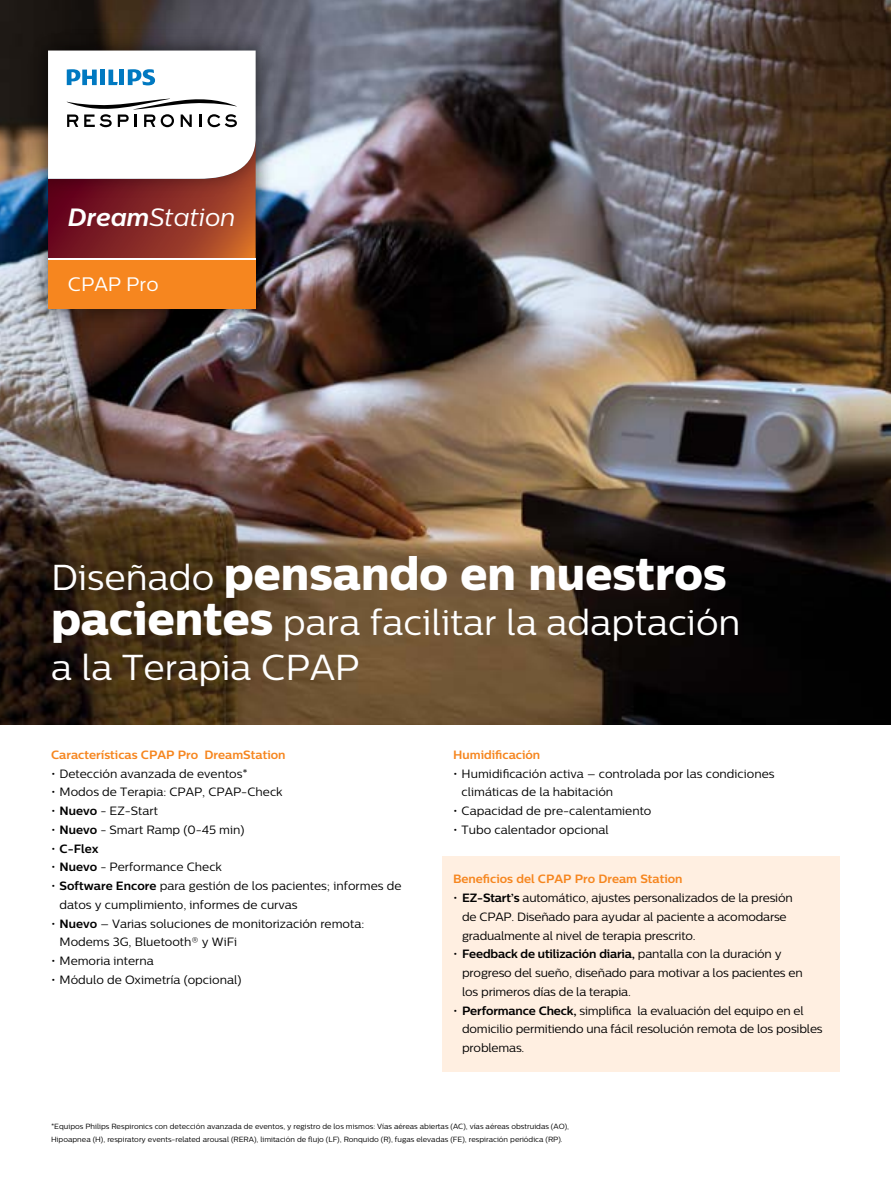
<style>
.page{position:relative;width:891px;height:1188px;background:#fff}
.page>*{position:absolute;margin:0;border:0;box-sizing:border-box;transform-origin:0 0}
.t1{font:46.5px "Centrale Sans X Bold";color:#fff}
.t2{font:36px "Centrale Sans";color:#fff}
.t3{font:italic 25.05px "Centrale Sans";color:#fff}
.t4{font:19.5px "Centrale Sans";color:#fff}
.t5{font:12px/18.8px "Centrale Sans";color:#000}
.t6{font:700 12px "Centrale Sans";color:#f6861f}
.t7{font:700 12px "Centrale Sans";letter-spacing:-.015em;color:#000}
.t8{font:7.5px/12.8px "Centrale Sans";color:#000}
.s1{font-weight:700}
.s2{font-weight:400}
</style>
<div class="page">
<img style="left:0;top:0;width:891px;height:724px">
<div style="left:20px;top:23px;width:263px;height:312px;background:#000;opacity:.35"></div>
<img style="left:23px;top:204px;width:258px;height:31px">
<img style="left:23px;top:235px;width:258px;height:99px">
<div style="left:48px;top:260px;width:208px;height:49px;background:#f6861f"></div>
<img style="left:23px;top:26px;width:258px;height:178px">
<hr style="left:48px;top:258px;width:208px;height:2px;background:#fff">
<svg style="left:48px;top:51px;width:208px;height:207px"></svg>
<div style="left:442px;top:856px;width:398px;height:216px;background:#ffefe1"></div>
<h3 class="t3" style="left:68px;top:202px;width:169px"><span class="s1">Dream</span>Station</h3>
<h3 class="t4" style="left:68px;top:273px;width:92px">CPAP Pro</h3>
<h2 class="t2" style="left:51px;top:557px;width:165px">Diseñado</h2>
<h1 class="t1" style="left:224px;top:545px;width:504px">pensando en nuestros</h1>
<h1 class="t1" style="left:51px;top:590px;width:224px">pacientes</h1>
<h2 class="t2" style="left:51px;top:647px;width:310px">laa Terapia CPAP</h2>
<h2 class="t2" style="left:283px;top:602px;width:459px">para facilitar la adaptación</h2>
<p class="t6" style="left:51px;top:748px;width:149px">Características CPAP Pro</p>
<p class="t5" style="left:51px;top:764px;width:198px">• Detección avanzada de eventos*</p>
<p class="t5" style="left:51px;top:783px;width:233px">• Modos de Terapia: CPAP, CPAP-Check</p>
<p class="t5" style="left:51px;top:801px;width:108px">• <span class="s1">Nuevo</span> - EZ-Start</p>
<p class="t5" style="left:51px;top:820px;width:195px">• <span class="s1">Nuevo</span> - Smart Ramp (0-45 min(</p>
<p class="t7" style="left:51px;top:841px;width:49px"><span class="s2">•</span> C-Flex</p>
<p class="t5" style="left:51px;top:858px;width:172px">• <span class="s1">Nuevo</span> - Performance Check</p>
<p class="t5" style="left:60px;top:876px;width:343px;text-indent:-9px">• <span class="s1">Software Encore</span> para gestión de los pacientes; informes de datos y cumplimiento, informes de curvas</p>
<p class="t5" style="left:60px;top:914px;width:306px;text-indent:-9px">• <span class="s1">Nuevo</span> – Varias soluciones de monitorización remota:<br>Modems G3 , Bluetooth® y WiFi</p>
<p class="t5" style="left:51px;top:951px;width:104px">• Memoria interna</p>
<p class="t5" style="left:51px;top:970px;width:192px">• Módulo de Oximetría (opcional(</p>
<p class="t6" style="left:204px;top:748px;width:83px">DreamStation</p>
<p class="t6" style="left:453px;top:747px;width:89px">Humidificación</p>
<p class="t5" style="left:462px;top:764px;width:314px;text-indent:-9px">• Humidificación activa – controlada por las condiciones climáticas de la habitación</p>
<p class="t5" style="left:453px;top:801px;width:200px">• Capacidad de pre-calentamiento</p>
<p class="t5" style="left:453px;top:820px;width:157px">• Tubo calentador opcional</p>
<p class="t6" style="left:453px;top:872px;width:231px">Beneficios del CPAP Pro Dream Station</p>
<p class="t5" style="left:462px;top:888px;width:332px;text-indent:-9px">• <span class="s1">EZ-Start s’</span> automático, ajustes personalizados de la presión de CPAP. Diseñado para ayudar al paciente a acomodarse gradualmente al nivel de terapia prescrito.</p>
<p class="t7" style="left:453px;top:947px;width:330px"><span class="s2">•</span> Feedback de utilización diaria, <span class="s2">pantalla con la duración y</span></p>
<p class="t5" style="left:462px;top:963px;width:342px">progreso del sueño, diseñado para motivar a los pacientes en</p>
<p class="t5" style="left:462px;top:982px;width:170px">los primeros días de la terapia.</p>
<p class="t5" style="left:637px;top:1001px;width:168px">la evaluación del equipo en el</p>
<p class="t5" style="left:462px;top:1001px;width:362px;text-indent:-9px">• <span class="s1">Performance Check,</span> simplifica<br>domicilio permitiendo una fácil resolución remota de los posibles problemas.</p>
<p class="t8" style="left:51px;top:1120px;width:520px">*Equipos Philips Respironics con detección avanzada de eventos y, registro de los mismos: Vías aéreas abiertas (AC ,) vías aéreas obstruidas (AO ,(<br>Hipoapnea H( ,) respiratory events-related arousal (RERA ,) limitación de flujo (LF ,) Ronquido R( ,) fugas elevadas (FE ,) respiración periódica (RP .(</p>
</div>
